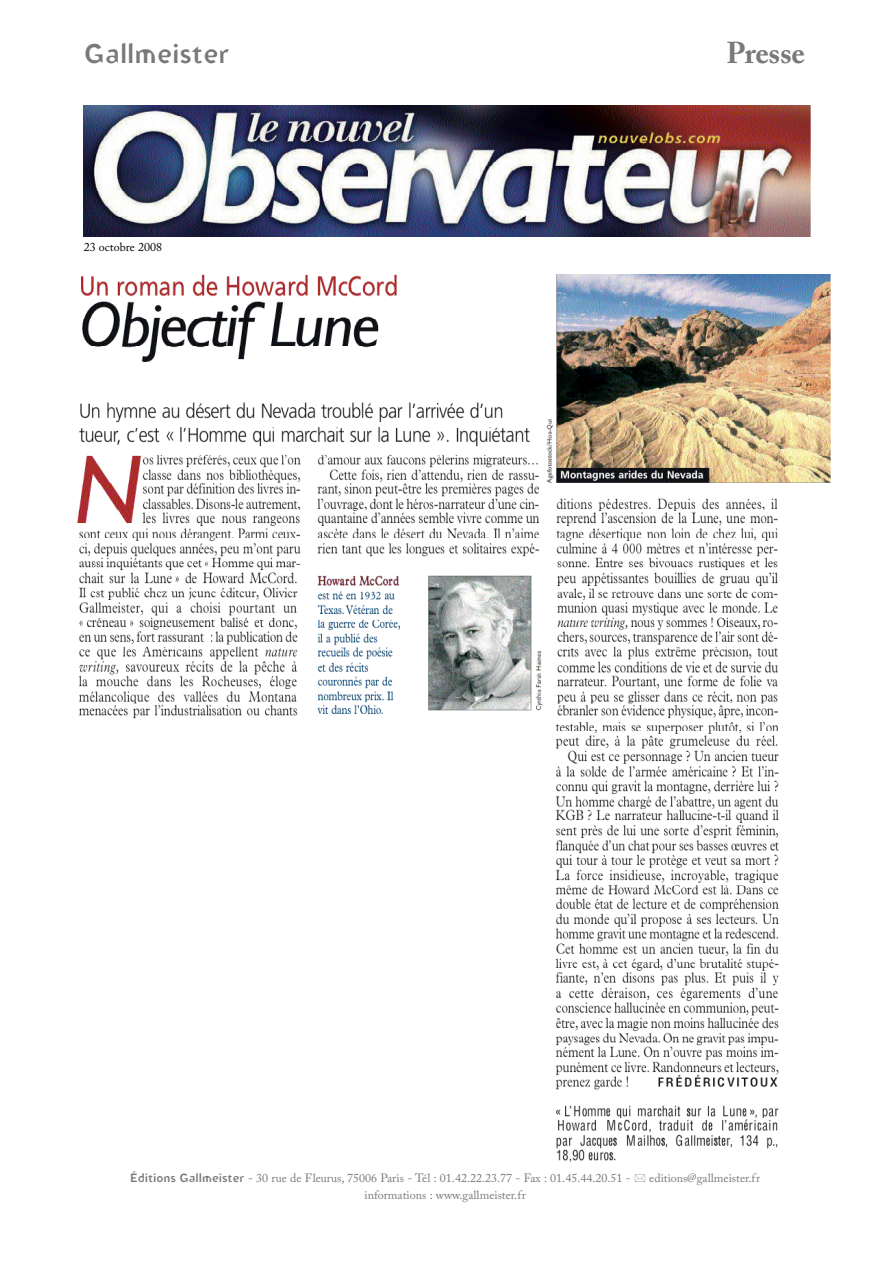
<style>
.page{position:relative;width:893px;height:1263px;background:#fff}
.page>*{position:absolute;margin:0;border:0;box-sizing:border-box;transform-origin:0 0}
.t1{font:700 30px "Adobe Caslon Pro";color:#797979}
.t2{font:500 27px "Blindfish";color:#797979}
.t3{font:12px "Adobe Caslon Pro";color:#797979}
.t4{font:12px "Adobe Caslon Pro";color:#000}
.s1{font-family:"Blindfish";font-weight:500}
</style>
<div class="page">
<img style="left:84px;top:105px;width:727px;height:131px">
<img style="left:77px;top:275px;width:754px;height:444px">
<img style="left:555px;top:722px;width:224px;height:441px">
<h2 class="t2" style="left:84px;top:44px;width:147px">Gallmeister</h2>
<h1 class="t1" style="left:726px;top:41px;width:80px">Pre s s e</h1>
<p class="t4" style="left:84px;top:242px;width:80px">23 octobre 2008</p>
<p class="t3" style="left:130px;top:1173px;width:502px"><span class="s1">Éditions Gallmeister</span> - 30 rue de Fleurus, 75006 Paris - Tél : 01.42.22.23.77 - Fax : 01.45.44.20.51 -</p>
<p class="t3" style="left:649px;top:1173px;width:112px">editions@gallmeister.fr</p>
<p class="t3" style="left:365px;top:1190px;width:163px">informations : www.gallmeister.fr</p>
</div>
